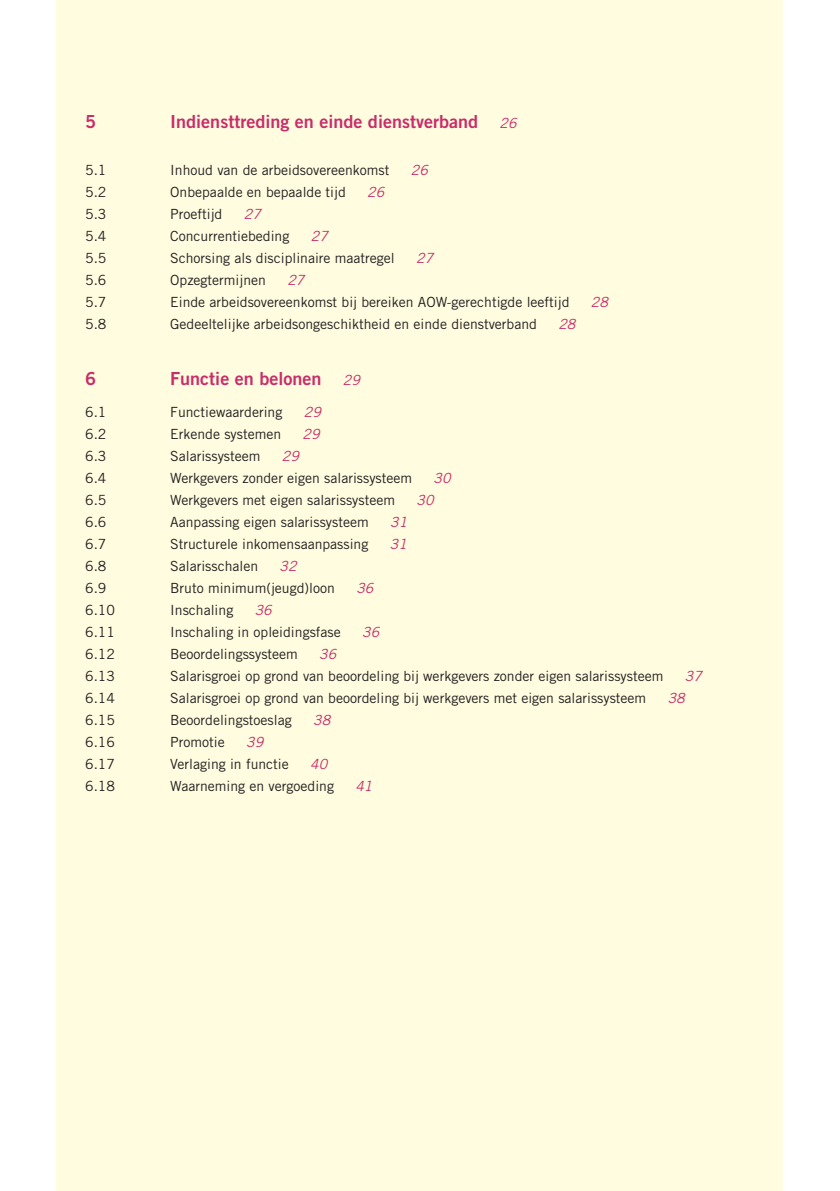
<style>
.page{position:relative;width:840px;height:1191px;background:#fff}
.page>*{position:absolute;margin:0;border:0;box-sizing:border-box;transform-origin:0 0}
.t1{font:18px "Trade Gothic Bold Two";color:#c82d69}
.t2{font:14px "Trade Gothic";color:#231f20}
.t3{font:italic 14px "Trade Gothic";color:#c82d69}
</style>
<div class="page">
<div style="left:57px;top:0;width:725px;height:1191px;background:#fffce0"></div>
<p class="t1" style="left:85px;top:110px;width:12px">5</p>
<p class="t1" style="left:170px;top:110px;width:309px">Indiensttreding en einde dienstverband</p>
<p class="t3" style="left:499px;top:114px;width:19px">26</p>
<p class="t2" style="left:85px;top:162px;width:23px">5.1</p>
<p class="t2" style="left:170px;top:162px;width:220px">Inhoud van de arbeidsovereenkomst</p>
<p class="t3" style="left:410px;top:162px;width:19px">26</p>
<p class="t2" style="left:85px;top:184px;width:23px">5.2</p>
<p class="t2" style="left:170px;top:184px;width:177px">Onbepaalde en bepaalde tijd</p>
<p class="t3" style="left:367px;top:184px;width:19px">26</p>
<p class="t2" style="left:85px;top:206px;width:23px">5.3</p>
<p class="t2" style="left:170px;top:206px;width:54px">Proeftijd</p>
<p class="t3" style="left:244px;top:206px;width:19px">27</p>
<p class="t2" style="left:85px;top:228px;width:23px">5.4</p>
<p class="t2" style="left:170px;top:228px;width:121px">Concurrentiebeding</p>
<p class="t3" style="left:310px;top:228px;width:19px">27</p>
<p class="t2" style="left:85px;top:250px;width:23px">5.5</p>
<p class="t2" style="left:170px;top:250px;width:226px">Schorsing als disciplinaire maatregel</p>
<p class="t3" style="left:416px;top:250px;width:19px">27</p>
<p class="t2" style="left:85px;top:272px;width:23px">5.6</p>
<p class="t2" style="left:170px;top:272px;width:97px">Opzegtermijnen</p>
<p class="t3" style="left:287px;top:272px;width:19px">27</p>
<p class="t2" style="left:85px;top:294px;width:23px">5.7</p>
<p class="t2" style="left:170px;top:294px;width:400px">Einde arbeidsovereenkomst bij bereiken AOW-gerechtigde leeftijd</p>
<p class="t3" style="left:590px;top:294px;width:19px">28</p>
<p class="t2" style="left:85px;top:316px;width:23px">5.8</p>
<p class="t2" style="left:170px;top:316px;width:368px">Gedeeltelijke arbeidsongeschiktheid en einde dienstverband</p>
<p class="t3" style="left:558px;top:316px;width:19px">28</p>
<p class="t1" style="left:85px;top:367px;width:12px">6</p>
<p class="t1" style="left:170px;top:367px;width:153px">Functie en belonen</p>
<p class="t3" style="left:342px;top:372px;width:19px">29</p>
<p class="t2" style="left:85px;top:404px;width:23px">6.1</p>
<p class="t2" style="left:170px;top:404px;width:114px">Functiewaardering</p>
<p class="t3" style="left:303px;top:404px;width:19px">29</p>
<p class="t2" style="left:85px;top:426px;width:23px">6.2</p>
<p class="t2" style="left:170px;top:426px;width:112px">Erkende systemen</p>
<p class="t3" style="left:302px;top:426px;width:19px">29</p>
<p class="t2" style="left:85px;top:448px;width:23px">6.3</p>
<p class="t2" style="left:170px;top:448px;width:92px">Salarissysteem</p>
<p class="t3" style="left:282px;top:448px;width:19px">29</p>
<p class="t2" style="left:85px;top:470px;width:23px">6.4</p>
<p class="t2" style="left:170px;top:470px;width:243px">Werkgevers zonder eigen salarissysteem</p>
<p class="t3" style="left:433px;top:470px;width:19px">30</p>
<p class="t2" style="left:85px;top:492px;width:23px">6.5</p>
<p class="t2" style="left:170px;top:492px;width:226px">Werkgevers met eigen salarissysteem</p>
<p class="t3" style="left:416px;top:492px;width:19px">30</p>
<p class="t2" style="left:85px;top:514px;width:23px">6.6</p>
<p class="t2" style="left:170px;top:514px;width:200px">Aanpassing eigen salarissysteem</p>
<p class="t3" style="left:390px;top:514px;width:19px">31</p>
<p class="t2" style="left:85px;top:536px;width:23px">6.7</p>
<p class="t2" style="left:170px;top:536px;width:199px">Structurele inkomensaanpassing</p>
<p class="t3" style="left:389px;top:536px;width:19px">31</p>
<p class="t2" style="left:85px;top:558px;width:23px">6.8</p>
<p class="t2" style="left:170px;top:558px;width:89px">Salarisschalen</p>
<p class="t3" style="left:279px;top:558px;width:19px">32</p>
<p class="t2" style="left:85px;top:580px;width:23px">6.9</p>
<p class="t2" style="left:170px;top:580px;width:166px">Bruto minimum(jeugd)loon</p>
<p class="t3" style="left:356px;top:580px;width:19px">36</p>
<p class="t2" style="left:85px;top:602px;width:31px">6.10</p>
<p class="t2" style="left:170px;top:602px;width:65px">Inschaling</p>
<p class="t3" style="left:254px;top:602px;width:19px">36</p>
<p class="t2" style="left:85px;top:624px;width:31px">6.11</p>
<p class="t2" style="left:170px;top:624px;width:172px">Inschaling in opleidingsfase</p>
<p class="t3" style="left:362px;top:624px;width:19px">36</p>
<p class="t2" style="left:85px;top:646px;width:31px">6.12</p>
<p class="t2" style="left:170px;top:646px;width:129px">Beoordelingssysteem</p>
<p class="t3" style="left:319px;top:646px;width:19px">36</p>
<p class="t2" style="left:85px;top:668px;width:31px">6.13</p>
<p class="t2" style="left:170px;top:668px;width:494px">Salarisgroei op grond van beoordeling bij werkgevers zonder eigen salarissysteem</p>
<p class="t3" style="left:684px;top:668px;width:19px">37</p>
<p class="t2" style="left:85px;top:690px;width:31px">6.14</p>
<p class="t2" style="left:170px;top:690px;width:477px">Salarisgroei op grond van beoordeling bij werkgevers met eigen salarissysteem</p>
<p class="t3" style="left:667px;top:690px;width:19px">38</p>
<p class="t2" style="left:85px;top:712px;width:31px">6.15</p>
<p class="t2" style="left:170px;top:712px;width:123px">Beoordelingstoeslag</p>
<p class="t3" style="left:313px;top:712px;width:19px">38</p>
<p class="t2" style="left:85px;top:734px;width:31px">6.16</p>
<p class="t2" style="left:170px;top:734px;width:56px">Promotie</p>
<p class="t3" style="left:246px;top:734px;width:19px">39</p>
<p class="t2" style="left:85px;top:756px;width:31px">6.17</p>
<p class="t2" style="left:170px;top:756px;width:120px">Verlaging in functie</p>
<p class="t3" style="left:310px;top:756px;width:19px">40</p>
<p class="t2" style="left:85px;top:778px;width:31px">6.18</p>
<p class="t2" style="left:170px;top:778px;width:165px">Waarneming en vergoeding</p>
<p class="t3" style="left:355px;top:778px;width:19px">41</p>
</div>
